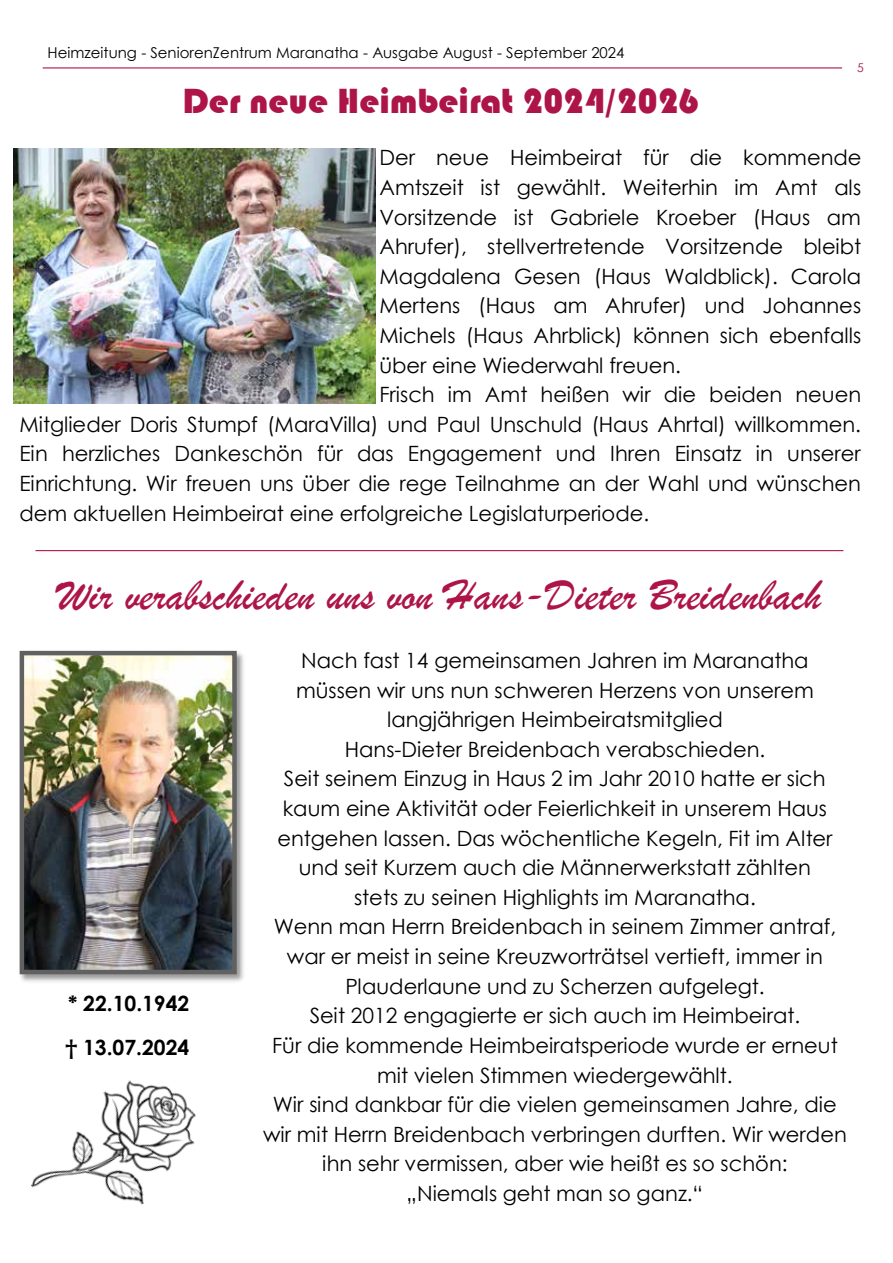
<style>
.page{position:relative;width:893px;height:1263px;background:#fff}
.page>*{position:absolute;margin:0;border:0;box-sizing:border-box;transform-origin:0 0}
.t1{font:45px "Brush Script";color:#ad1548}
.t2{font:36px "Bauhaus 93";color:#ad1548}
.t3{font:21px/29.5px "Century Gothic";color:#000;text-align:center}
.t4{font:700 21px/44.8px "Century Gothic";color:#000}
.t5{font:15px "Century Gothic";color:#000}
.t6{font:12px "Century Gothic";color:#ad1548}
</style>
<div class="page">
<hr style="left:43px;top:67px;width:799px;height:1px;background:#ad1548">
<hr style="left:35px;top:550px;width:808px;height:1px;background:#ae1b49">
<img style="left:14px;top:148px;width:361px;height:255px">
<img style="left:19px;top:650px;width:225px;height:332px">
<img style="left:25px;top:656px;width:207px;height:313px">
<div style="left:20px;top:651px;width:217px;height:323px;border:4px solid #616161"></div>
<img style="left:31px;top:1080px;width:165px;height:125px">
<p class="t5" style="left:48px;top:42px;width:578px">Heimzeitung - SeniorenZentrum Maranatha - Ausgabe August - September 2024</p>
<h2 class="t2" style="left:182px;top:80px;width:518px">Der neue Heimbeirat 2024/2026</h2>
<p class="t6" style="left:857px;top:59px;width:8px">5</p>
<p class="t3" style="left:379px;top:143px;width:484px">Der neue Heimbeirat für die kommende</p>
<p class="t3" style="left:379px;top:172px;width:483px">Amtszeit ist gewählt. Weiterhin im Amt als</p>
<p class="t3" style="left:379px;top:202px;width:483px">Vorsitzende ist Gabriele Kroeber (Haus am</p>
<p class="t3" style="left:379px;top:231px;width:484px">Ahrufer), stellvertretende Vorsitzende bleibt</p>
<p class="t3" style="left:379px;top:261px;width:483px">Magdalena Gesen (Haus Waldblick). Carola</p>
<p class="t3" style="left:379px;top:291px;width:483px">Mertens (Haus am Ahrufer) und Johannes</p>
<p class="t3" style="left:379px;top:320px;width:483px">Michels (Haus Ahrblick) können sich ebenfalls</p>
<p class="t3" style="left:379px;top:350px;width:303px">über eine Wiederwahl freuen.</p>
<p class="t3" style="left:379px;top:380px;width:483px">Frisch im Amt heißen wir die beiden neuen</p>
<p class="t3" style="left:19px;top:409px;width:843px">Mitglieder Doris Stumpf (MaraVilla) und Paul Unschuld (Haus Ahrtal) willkommen.</p>
<p class="t3" style="left:19px;top:439px;width:843px">Ein herzliches Dankeschön für das Engagement und Ihren Einsatz in unserer</p>
<p class="t3" style="left:19px;top:468px;width:843px">Einrichtung. Wir freuen uns über die rege Teilnahme an der Wahl und wünschen</p>
<p class="t3" style="left:19px;top:498px;width:631px">dem aktuellen Heimbeirat eine erfolgreiche Legislaturperiode.</p>
<h1 class="t1" style="left:57px;top:568px;width:765px">Wir verabschieden uns von Hans-Dieter Breidenbach</h1>
<p class="t4" style="left:66px;top:980px;width:125px">* 22.10.1942 † 13.07.2024</p>
<p class="t3" style="left:263px;top:645px;width:585px">Nach fast 14 gemeinsamen Jahren im Maranatha müssen wir uns nun schweren Herzens von unserem langjährigen Heimbeiratsmitglied<br>Hans-Dieter Breidenbach verabschieden.<br>Seit seinem Einzug in Haus 2 im Jahr 2010 hatte er sich kaum eine Aktivität oder Feierlichkeit in unserem Haus entgehen lassen. Das wöchentliche Kegeln, Fit im Alter und seit Kurzem auch die Männerwerkstatt zählten<br>stets zu seinen Highlights im Maranatha.<br>Wenn man Herrn Breidenbach in seinem Zimmer antraf, war er meist in seine Kreuzworträtsel vertieft, immer in Plauderlaune und zu Scherzen aufgelegt.<br>Seit 2012 engagierte er sich auch im Heimbeirat.<br>Für die kommende Heimbeiratsperiode wurde er erneut mit vielen Stimmen wiedergewählt.<br>Wir sind dankbar für die vielen gemeinsamen Jahre, die wir mit Herrn Breidenbach verbringen durften. Wir werden ihn sehr vermissen, aber wie heißt es so schön:<br>„Niemals geht man so ganz.“</p>
</div>
